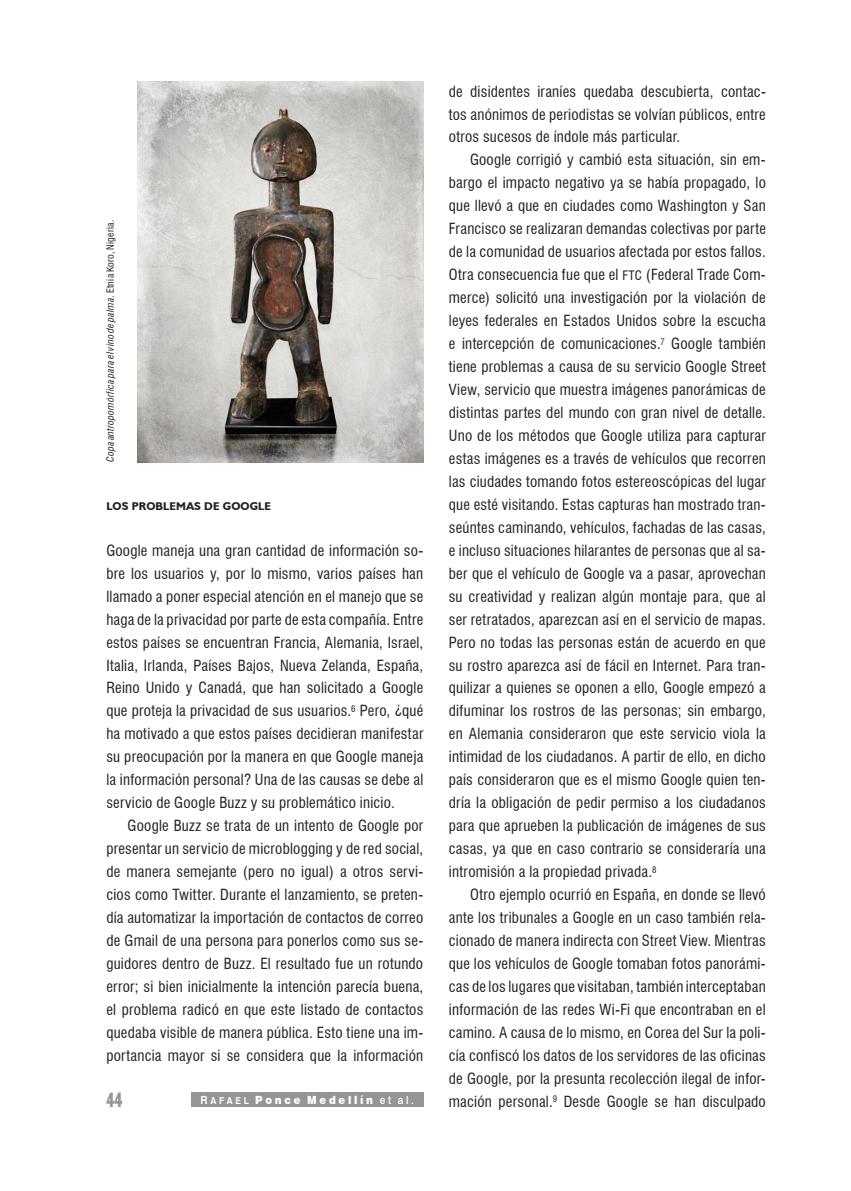
<style>
.page{position:relative;width:851px;height:1191px;background:#fff}
.page>*{position:absolute;margin:0;border:0;box-sizing:border-box;transform-origin:0 0}
.t1{font:700 condensed 21px "Humanist 521 BT Xtra";color:#939598;scale:.75 1}
.t2{font:condensed 15px/23px "Swiss 721 BT";letter-spacing:.015em;color:#231f20;text-align:justify}
.t3{font:700 11.25px "Humanist 521 BT";letter-spacing:.01em;color:#231f20}
.t4{font:900 11.25px "Swiss 721 BT";letter-spacing:.265em;color:#fff;scale:.9 1}
.t5{font:500 11.25px "Swiss 721 BT";color:#fff;scale:.9 1}
.t6{font:italic condensed 9.75px "Swiss 721 BT";letter-spacing:.025em;color:#231f20}
.s1{font-style:normal}
.s2{font-weight:700}
.s3{font-weight:700;font-size:9.6px}
.s4{font-size:12.75px}
</style>
<div class="page">
<div style="left:191px;top:1092px;width:232px;height:14px;background:#939598"></div>
<img style="left:138px;top:82px;width:285px;height:380px">
<p class="t6" style="left:104px;top:462px;width:244px;rotate:-90deg">Copa antropomórfica para el vino de palma. <span class="s1">Etnia Koro, Nigeria.</span></p>
<p class="t3" style="left:106px;top:499px;width:166px">LOS PROBLEMAS DE GOOGLE</p>
<p class="t2" style="left:106px;top:539px;width:318px">Google maneja una gran cantidad de información so&shy;bre los usuarios y, por lo mismo, varios países han llamado a poner especial atención en el manejo que se haga de la privacidad por parte de esta compañía. Entre estos países se encuentran Francia, Alemania, Israel, Italia, Irlanda, Países Bajos, Nueva Zelanda, España, Reino Unido y Canadá, que han solicitado a Google que proteja la privacidad de sus usuarios.<sup>6</sup> Pero, ¿qué ha motivado a que estos países decidieran manifestar su preocupación por la manera en que Google maneja la información personal? Una de las causas se debe al servicio de Google Buzz y su problemático inicio.</p>
<p class="t2" style="left:106px;top:814px;width:318px;text-indent:21px">Google Buzz se trata de un intento de Google por presentar un servicio de microblogging y de red social, de manera semejante (pero no igual) a otros servi&shy;cios como Twitter. Durante el lanzamiento, se preten&shy;día automatizar la importación de contactos de correo de Gmail de una persona para ponerlos como sus se&shy;guidores dentro de Buzz. El resultado fue un rotundo error; si bien inicialmente la intención parecía buena, el problema radicó en que este listado de contactos quedaba visible de manera pública. Esto tiene una im&shy;portancia mayor si se considera que la información</p>
<h1 class="t1" style="left:106px;top:1086px;width:23px">44</h1>
<p class="t4" style="left:200px;top:1092px;width:193px"><span class="s2">R</span><span class="s3">AFAEL</span> Ponce Medellín</p>
<p class="t5" style="left:380px;top:1092px;width:39px">et al.</p>
<p class="t2" style="left:449px;top:80px;width:318px">de disidentes iraníes quedaba descubierta, contac&shy;tos anónimos de periodistas se volvían públicos, entre otros sucesos de índole más particular.</p>
<p class="t2" style="left:449px;top:148px;width:318px;text-indent:21px">Google corrigió y cambió esta situación, sin em&shy;bargo el impacto negativo ya se había propagado, lo que llevó a que en ciudades como Washington y San Francisco se realizaran demandas colectivas por parte de la comunidad de usuarios afectada por estos fallos.<br>Otra consecuencia fue que el <span class="s4">FTC</span> (Federal Trade Com&shy;merce) solicitó una investigación por la violación de leyes federales en Estados Unidos sobre la escucha e intercepción de comunicaciones.<sup>7</sup> Google también tiene problemas a causa de su servicio Google Street View, servicio que muestra imágenes panorámicas de distintas partes del mundo con gran nivel de detalle.<br>Uno de los métodos que Google utiliza para capturar estas imágenes es a través de vehículos que recorren las ciudades tomando fotos estereoscópicas del lugar que esté visitando. Estas capturas han mostrado tran&shy;seúntes caminando, vehículos, fachadas de las casas, e incluso situaciones hilarantes de personas que al sa&shy;ber que el vehículo de Google va a pasar, aprovechan su creatividad y realizan algún montaje para, que al ser retratados, aparezcan así en el servicio de mapas.<br>Pero no todas las personas están de acuerdo en que su rostro aparezca así de fácil en Internet. Para tran&shy;quilizar a quienes se oponen a ello, Google empezó a difuminar los rostros de las personas; sin embargo, en Alemania consideraron que este servicio viola la intimidad de los ciudadanos. A partir de ello, en dicho país consideraron que es el mismo Google quien ten&shy;dría la obligación de pedir permiso a los ciudadanos para que aprueben la publicación de imágenes de sus casas, ya que en caso contrario se consideraría una intromisión a la propiedad privada.<sup>8</sup></p>
<p class="t2" style="left:449px;top:883px;width:318px;text-indent:21px">Otro ejemplo ocurrió en España, en donde se llevó ante los tribunales a Google en un caso también rela&shy;cionado de manera indirecta con Street View. Mientras que los vehículos de Google tomaban fotos panorámi&shy;cas de los lugares que visitaban, también interceptaban información de las redes Wi-Fi que encontraban en el camino. A causa de lo mismo, en Corea del Sur la poli&shy;cía confiscó los datos de los servidores de las oficinas de Google, por la presunta recolección ilegal de infor&shy;mación personal.<sup>9</sup> Desde Google se han disculpado</p>
</div>
